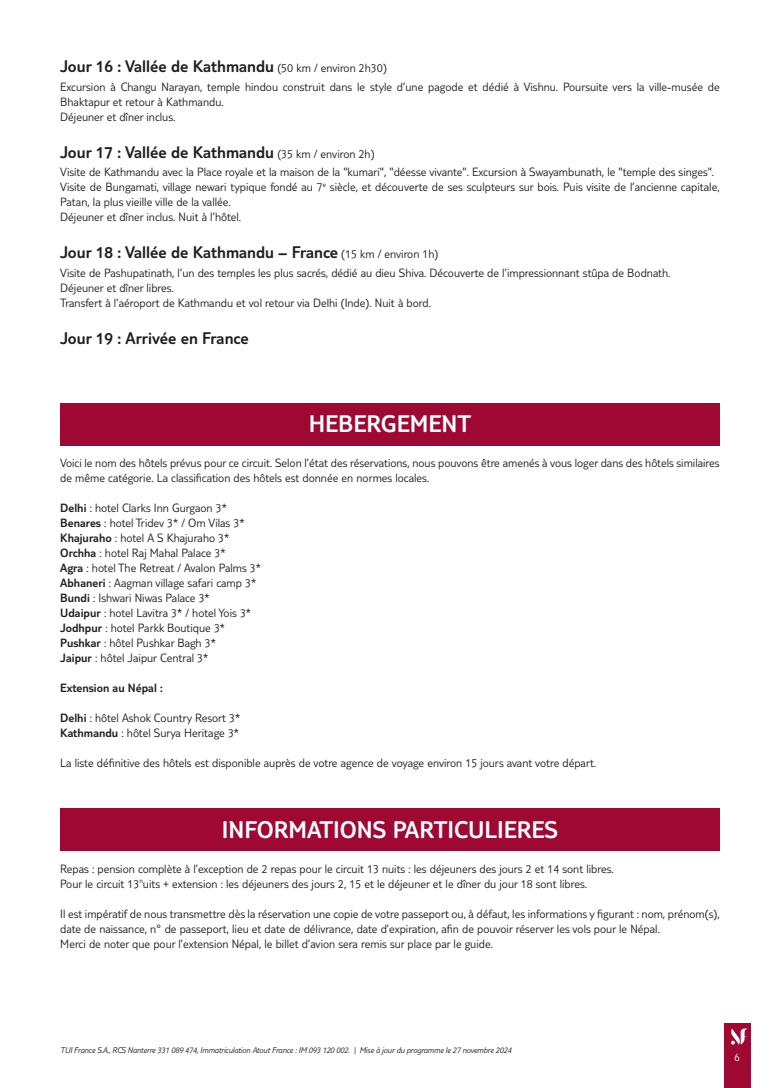
<style>
.page{position:relative;width:780px;height:1088px;background:#fff}
.page>*{position:absolute;margin:0;border:0;box-sizing:border-box;transform-origin:0 0}
.t1{font:300 25px "TUI Type";color:#fff}
.t2{font:300 17.5px "TUI Type";color:#231f20}
.t3{font:300 12.5px/15px "TUI Type";color:#231f20}
.t4{font:300 12.5px "TUI Type";color:#231f20}
.t5{font:300 11.25px "TUI Type";color:#fff}
.t6{font:italic 300 8.75px "TUI Type";letter-spacing:-.02em;color:#231f20}
.s1{font-size:12.5px}
.s2{font-style:inherit}
</style>
<div class="page">
<div style="left:724px;top:1023px;width:26px;height:65px;background:#9e0832"></div>
<svg style="left:731px;top:1028px;width:17px;height:16px"></svg>
<div style="left:60px;top:403px;width:659px;height:42px;background:#9e0832"></div>
<div style="left:60px;top:808px;width:659px;height:42px;background:#9e0832"></div>
<h2 class="t2" style="left:60px;top:56px;width:328px">Jour 16 : Vallée de Kathmandu <span class="s1">(50 km / environ 2h30)</span></h2>
<p class="t3" style="left:60px;top:79px;width:661px">Excursion à Changu Narayan, temple hindou construit dans le style d’une pagode et dédié à Vishnu. Poursuite vers la ville-musée de<br>Bhaktapur et retour à Kathmandu.<br>Déjeuner et dîner inclus.</p>
<h2 class="t2" style="left:60px;top:142px;width:316px">Jour 17 : Vallée de Kathmandu <span class="s1">(35 km / environ 2h)</span></h2>
<p class="t3" style="left:60px;top:164px;width:661px">Visite de Kathmandu avec la Place royale et la maison de la "kumari", "déesse vivante". Excursion à Swayambunath, le "temple des singes".<br>Visite de Bungamati, village newari typique fondé au 7<sup>e</sup> siècle, et découverte de ses sculpteurs sur bois. Puis visite de l’ancienne capitale, Patan, la plus vieille ville de la vallée.<br>Déjeuner et dîner inclus. Nuit à l’hôtel.</p>
<h2 class="t2" style="left:60px;top:242px;width:380px">Jour 18 : Vallée de Kathmandu – France <span class="s1">(15 km / environ 1h)</span></h2>
<p class="t3" style="left:60px;top:265px;width:612px">Visite de Pashupatinath, l’un des temples les plus sacrés, dédié au dieu Shiva. Découverte de l’impressionnant stûpa de Bodnath.<br>Déjeuner et dîner libres.<br>Transfert à l’aéroport de Kathmandu et vol retour via Delhi (Inde). Nuit à bord.</p>
<h2 class="t2" style="left:60px;top:328px;width:190px">Jour 19 : Arrivée en France</h2>
<h1 class="t1" style="left:309px;top:410px;width:164px">HEBERGEMENT</h1>
<p class="t3" style="left:60px;top:455px;width:661px">Voici le nom des hôtels prévus pour ce circuit. Selon l’état des réservations, nous pouvons être amenés à vous loger dans des hôtels similaires de même catégorie. La classification des hôtels est donnée en normes locales.</p>
<p class="t3" style="left:60px;top:500px;width:202px"><span class="s2">Delhi</span> : hotel Clarks Inn Gurgaon 3* <span class="s2">Benares</span> : hotel Tridev 3* / Om Vilas 3* <span class="s2">Khajuraho</span> : hotel A S Khajuraho 3* <span class="s2">Orchha</span> : hotel Raj Mahal Palace 3*<br><span class="s2">Agra</span> : hotel The Retreat / Avalon Palms 3* <span class="s2">Abhaneri</span> : Aagman village safari camp 3* <span class="s2">Bundi</span> : Ishwari Niwas Palace 3*<br><span class="s2">Udaipur</span> : hotel Lavitra 3* / hotel Yois 3* <span class="s2">Jodhpur</span> : hotel Parkk Boutique 3* <span class="s2">Pushkar</span> : hôtel Pushkar Bagh 3*<br><span class="s2">Jaipur</span> : hôtel Jaipur Central 3*</p>
<p class="t4" style="left:60px;top:681px;width:104px">Extension au Népal :</p>
<p class="t3" style="left:60px;top:710px;width:181px"><span class="s2">Delhi</span> : hôtel Ashok Country Resort 3*<br><span class="s2">Kathmandu</span> : hôtel Surya Heritage 3*</p>
<p class="t3" style="left:60px;top:755px;width:537px">La liste définitive des hôtels est disponible auprès de votre agence de voyage environ 15 jours avant votre départ.</p>
<h1 class="t1" style="left:222px;top:815px;width:337px">INFORMATIONS PARTICULIERES</h1>
<p class="t3" style="left:60px;top:861px;width:555px">Repas : pension complète à l’exception de 2 repas pour le circuit 13 nuits : les déjeuners des jours 2 et 14 sont libres.<br>Pour le circuit 13<sup>n</sup>uits + extension : les déjeuners des jours 2, 15 et le déjeuner et le dîner du jour 18 sont libres.</p>
<p class="t3" style="left:60px;top:906px;width:661px">Il est impératif de nous transmettre dès la réservation une copie de votre passeport ou, à défaut, les informations y figurant : nom, prénom(s), date de naissance, n° de passeport, lieu et date de délivrance, date d’expiration, afin de pouvoir réserver les vols pour le Népal.<br>Merci de noter que pour l’extension Népal, le billet d’avion sera remis sur place par le guide.</p>
<p class="t6" style="left:60px;top:1045px;width:452px">TUI France S.A., RCS Nanterre 331 089 474, Immatriculation Atout France : IM 093 120 002. | Mise à jour du programme le 27 novembre 2024</p>
<p class="t5" style="left:734px;top:1050px;width:7px">6</p>
</div>
